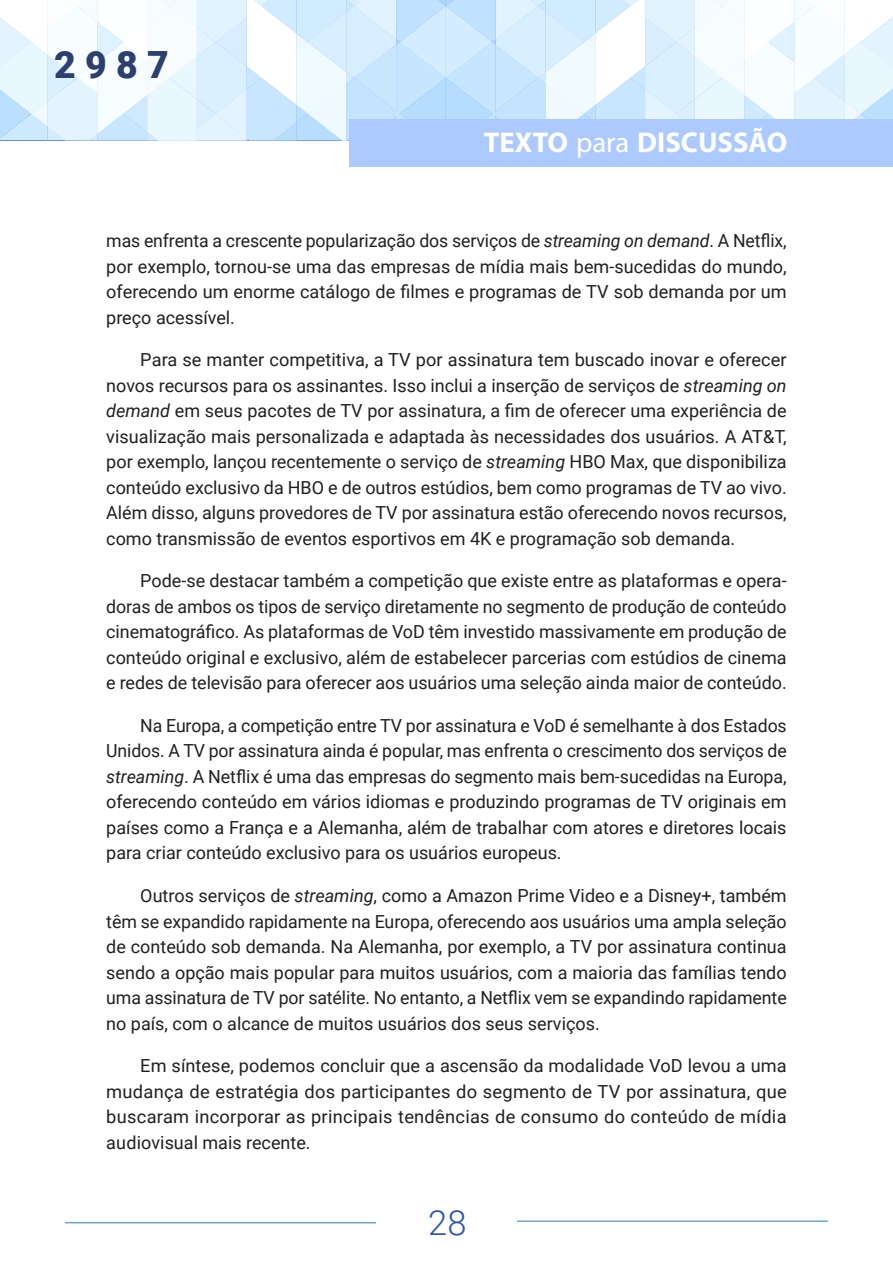
<style>
.page{position:relative;width:893px;height:1263px;background:#fff}
.page>*{position:absolute;margin:0;border:0;box-sizing:border-box;transform-origin:0 0}
.t1{font:900 37.5px "Roboto";color:#2c3f70}
.t2{font:300 34.5px "Roboto";color:#2c55ae}
.t3{font:700 28.65px "Myriad Pro";color:#fff}
.texto_corrido{font:18px/25.5px "Roboto";color:#231f20;text-align:justify}
.s1{font-weight:400}
.s2{font-style:italic}
</style>
<div class="page">
<svg style="left:0;top:0;width:893px;height:140px"></svg>
<div style="left:349px;top:119px;width:544px;height:48px;background:#accaff"></div>
<hr style="left:517px;top:1220px;width:311px;height:2px;background:#6fa5d9">
<hr style="left:65px;top:1222px;width:311px;height:1px;background:#6fa5d9">
<h1 class="t1" style="left:54px;top:38px;width:116px">2987</h1>
<h3 class="t3" style="left:484px;top:124px;width:305px">TEXTO <span class="s1">para</span> DISCUSSÃO</h3>
<p class="texto_corrido" style="left:106px;top:228px;width:682px">mas enfrenta a crescente popularização dos serviços de <span class="s2">streaming on demand</span>. A Netflix, por exemplo, tornou-se uma das empresas de mídia mais bem-sucedidas do mundo, oferecendo um enorme catálogo de filmes e programas de TV sob demanda por um preço acessível.</p>
<p class="texto_corrido" style="left:106px;top:347px;width:682px;text-indent:34px">Para se manter competitiva, a TV por assinatura tem buscado inovar e oferecer novos recursos para os assinantes. Isso inclui a inserção de serviços de <span class="s2">streaming on demand</span> em seus pacotes de TV por assinatura, a fim de oferecer uma experiência de visualização mais personalizada e adaptada às necessidades dos usuários. A AT&amp;T, por exemplo, lançou recentemente o serviço de <span class="s2">streaming</span> HBO Max, que disponibiliza conteúdo exclusivo da HBO e de outros estúdios, bem como programas de TV ao vivo.<br>Além disso, alguns provedores de TV por assinatura estão oferecendo novos recursos, como transmissão de eventos esportivos em 4K e programação sob demanda.</p>
<p class="texto_corrido" style="left:106px;top:568px;width:682px;text-indent:34px">Pode-se destacar também a competição que existe entre as plataformas e opera&shy;doras de ambos os tipos de serviço diretamente no segmento de produção de conteúdo cinematográfico. As plataformas de VoD têm investido massivamente em produção de conteúdo original e exclusivo, além de estabelecer parcerias com estúdios de cinema e redes de televisão para oferecer aos usuários uma seleção ainda maior de conteúdo.</p>
<p class="texto_corrido" style="left:106px;top:712px;width:682px;text-indent:34px">Na Europa, a competição entre TV por assinatura e VoD é semelhante à dos Estados Unidos. A TV por assinatura ainda é popular, mas enfrenta o crescimento dos serviços de <span class="s2">streaming</span>. A Netflix é uma das empresas do segmento mais bem-sucedidas na Europa, oferecendo conteúdo em vários idiomas e produzindo programas de TV originais em países como a França e a Alemanha, além de trabalhar com atores e diretores locais para criar conteúdo exclusivo para os usuários europeus.</p>
<p class="texto_corrido" style="left:106px;top:882px;width:682px;text-indent:34px">Outros serviços de <span class="s2">streaming</span>, como a Amazon Prime Video e a Disney+, também têm se expandido rapidamente na Europa, oferecendo aos usuários uma ampla seleção de conteúdo sob demanda. Na Alemanha, por exemplo, a TV por assinatura continua sendo a opção mais popular para muitos usuários, com a maioria das famílias tendo uma assinatura de TV por satélite. No entanto, a Netflix vem se expandindo rapidamente no país, com o alcance de muitos usuários dos seus serviços.</p>
<p class="texto_corrido" style="left:106px;top:1052px;width:682px;text-indent:34px">Em síntese, podemos concluir que a ascensão da modalidade VoD levou a uma mudança de estratégia dos participantes do segmento de TV por assinatura, que buscaram incorporar as principais tendências de consumo do conteúdo de mídia audiovisual mais recente.</p>
<h2 class="t2" style="left:428px;top:1198px;width:40px">28</h2>
</div>
